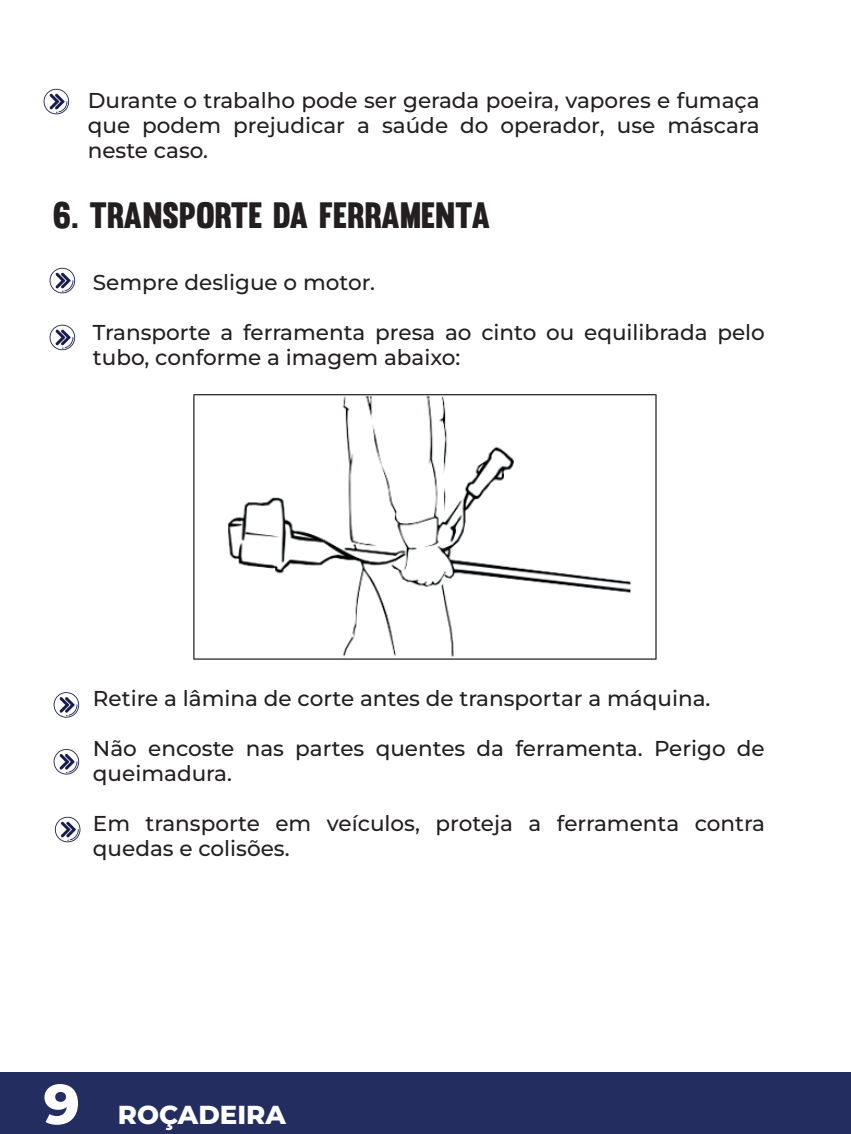
<style>
.page{position:relative;width:851px;height:1134px;background:#fff}
.page>*{position:absolute;margin:0;border:0;box-sizing:border-box;transform-origin:0 0}
.t1{font:800 56px "Montserrat";color:#fff}
.t2{font:36px "Muro";color:#231f20}
.t3{font:800 26px "Montserrat";color:#fff}
.t4{font:500 21.6px/25.2px "Montserrat";color:#231f20}
</style>
<div class="page">
<div style="left:0;top:1072px;width:851px;height:62px;background:#232d60"></div>
<img style="left:193px;top:394px;width:464px;height:266px">
<svg style="left:44px;top:89px;width:25px;height:25px"></svg>
<svg style="left:50px;top:268px;width:25px;height:25px"></svg>
<svg style="left:50px;top:325px;width:25px;height:25px"></svg>
<svg style="left:54px;top:692px;width:25px;height:26px"></svg>
<svg style="left:54px;top:749px;width:25px;height:26px"></svg>
<svg style="left:55px;top:817px;width:25px;height:25px"></svg>
<p class="t4" style="left:88px;top:87px;width:673px;text-align:justify">Durante o trabalho pode ser gerada poeira, vapores e fumaça que podem prejudicar a saúde do operador, use máscara neste caso.</p>
<h2 class="t2" style="left:53px;top:193px;width:439px">6. TRANSPORTE DA FERRAMENTA</h2>
<p class="t4" style="left:93px;top:269px;width:284px">Sempre desligue o motor.</p>
<p class="t4" style="left:93px;top:319px;width:673px">Transporte a ferramenta presa ao cinto ou equilibrada pelo tubo, conforme a imagem abaixo:</p>
<p class="t4" style="left:93px;top:685px;width:619px">Retire a lâmina de corte antes de transportar a máquina.</p>
<p class="t4" style="left:93px;top:735px;width:673px">Não encoste nas partes quentes da ferramenta. Perigo de queimadura.</p>
<p class="t4" style="left:93px;top:810px;width:673px">Em transporte em veículos, proteja a ferramenta contra quedas e colisões.</p>
<h1 class="t1" style="left:44px;top:1063px;width:38px">9</h1>
<p class="t3" style="left:118px;top:1096px;width:170px">ROÇADEIRA</p>
</div>
